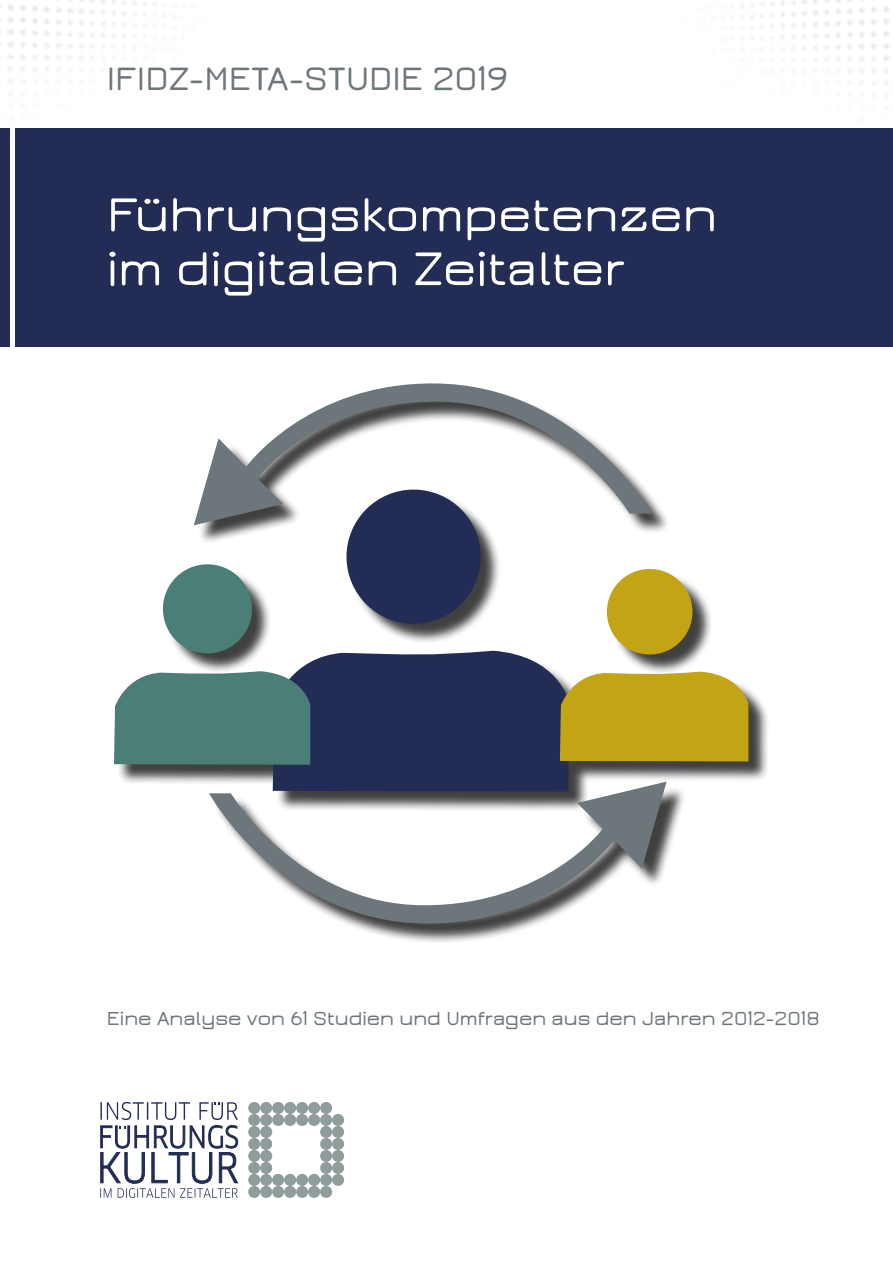
<style>
.page{position:relative;width:893px;height:1263px;background:#fff}
.page>*{position:absolute;margin:0;border:0;box-sizing:border-box;transform-origin:0 0}
.t1{font:600 52.5px/54px "Jura";color:#fff}
.t2{font:600 36px "Jura";color:#6c767b}
.t3{font:600 21px "Jura";color:#6c767b}
</style>
<div class="page">
<img style="left:0;top:0;width:889px;height:168px">
<div style="left:264px;top:1px;width:377px;height:207px;background:#fff"></div>
<svg style="left:248px;top:1102px;width:96px;height:96px"></svg>
<svg style="left:100px;top:1102px;width:138px;height:96px"></svg>
<div style="left:16px;top:128px;width:877px;height:219px;background:#232c55"></div>
<div style="left:0;top:128px;width:9px;height:219px;background:#232c55"></div>
<div style="left:117px;top:386px;width:653px;height:558px;background:#000;opacity:.75"></div>
<div style="left:346px;top:490px;width:135px;height:134px;background:#232c55;border-radius:50%"></div>
<div style="left:163px;top:564px;width:89px;height:89px;background:#4b7e77;border-radius:50%"></div>
<svg style="left:114px;top:651px;width:634px;height:141px;background:#6d7669"></svg>
<div style="left:607px;top:569px;width:85px;height:85px;background:#c2a414;border-radius:50%"></div>
<svg style="left:194px;top:383px;width:457px;height:142px"></svg>
<svg style="left:209px;top:781px;width:458px;height:143px"></svg>
<h2 class="t2" style="left:107px;top:60px;width:403px">IFIDZ-META-STUDIE 2019</h2>
<h1 class="t1" style="left:107px;top:188px;width:612px">Führungskompetenzen im digitalen Zeitalter</h1>
<p class="t3" style="left:107px;top:1008px;width:714px">Eine Analyse von 61 Studien und Umfragen aus den Jahren 2012-2018</p>
</div>
